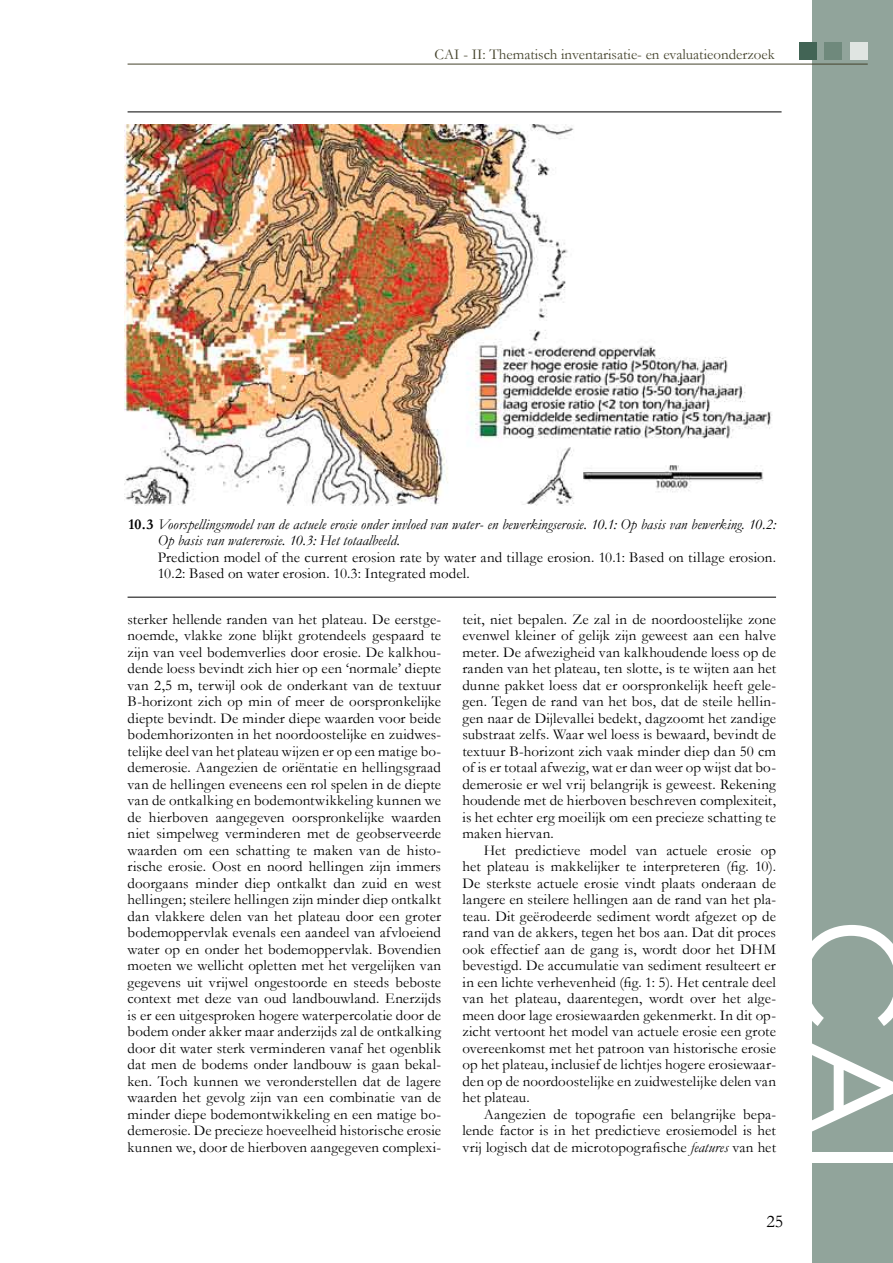
<style>
.page{position:relative;width:893px;height:1263px;background:#fff}
.page>*{position:absolute;margin:0;border:0;box-sizing:border-box;transform-origin:0 0}
.t1{font:144px "Century Gothic";color:#fff}
.t2{font:18px "Garamond";color:#000}
.t3{font:15px/16.5px "Garamond";letter-spacing:.01em;color:#000;text-align:justify}
.t4{font:italic 15px/16.5px "Garamond";letter-spacing:.005em;color:#000}
.t5{font:15px "Garamond";color:#44432c}
.s1{font-weight:700;font-style:normal}
.s2{font-style:italic}
</style>
<div class="page">
<div style="left:812px;top:0;width:81px;height:1263px;background:#91a49b"></div>
<hr style="left:128px;top:64px;width:740px;height:1px;background:#44432c">
<div style="left:799px;top:43px;width:17px;height:17px;background:#426455"></div>
<div style="left:825px;top:43px;width:17px;height:17px;background:#6f897c"></div>
<div style="left:850px;top:43px;width:17px;height:17px;background:#e0e5e2"></div>
<img style="left:124px;top:125px;width:648px;height:380px">
<hr style="left:128px;top:597px;width:648px;height:1px;background:#000">
<hr style="left:128px;top:112px;width:654px;height:1px;background:#000">
<p class="t5" style="left:435px;top:44px;width:342px">CAI - II: Thematisch inventarisatie- en evaluatieonderzoek</p>
<p class="t4" style="left:158px;top:515px;width:620px;text-indent:-29px"><span class="s1">10.3</span> Voorspellingsmodel van de actuele erosie onder invloed van water- en bewerkingserosie. 10.1: Op basis van bewerking. 10.2:<br>Op basis van watererosie. 10.3: Het totaalbeeld.</p>
<p class="t3" style="left:158px;top:548px;width:620px">Prediction model of the current erosion rate by water and tillage erosion. 10.1: Based on tillage erosion.<br>10.2: Based on water erosion. 10.3: Integrated model.</p>
<p class="t3" style="left:128px;top:610px;width:315px">sterker hellende randen van het plateau. De eerstge&shy;noemde, vlakke zone blijkt grotendeels gespaard te zijn van veel bodemverlies door erosie. De kalkhou&shy;dende loess bevindt zich hier op een ‘normale’ diepte van 2,5 m, terwijl ook de onderkant van de textuur B-horizont zich op min of meer de oorspronkelijke diepte bevindt. De minder diepe waarden voor beide bodemhorizonten in het noordoostelijke en zuidwes&shy;telijke deel van het plateau wijzen er op een matige bo&shy;demerosie. Aangezien de oriëntatie en hellingsgraad van de hellingen eveneens een rol spelen in de diepte van de ontkalking en bodemontwikkeling kunnen we de hierboven aangegeven oorspronkelijke waarden niet simpelweg verminderen met de geobserveerde waarden om een schatting te maken van de histo&shy;rische erosie. Oost en noord hellingen zijn immers doorgaans minder diep ontkalkt dan zuid en west hellingen; steilere hellingen zijn minder diep ontkalkt dan vlakkere delen van het plateau door een groter bodemoppervlak evenals een aandeel van afvloeiend water op en onder het bodemoppervlak. Bovendien moeten we wellicht opletten met het vergelijken van gegevens uit vrijwel ongestoorde en steeds beboste context met deze van oud landbouwland. Enerzijds is er een uitgesproken hogere waterpercolatie door de bodem onder akker maar anderzijds zal de ontkalking door dit water sterk verminderen vanaf het ogenblik dat men de bodems onder landbouw is gaan bekal&shy;ken. Toch kunnen we veronderstellen dat de lagere waarden het gevolg zijn van een combinatie van de minder diepe bodemontwikkeling en een matige bo&shy;demerosie. De precieze hoeveelheid historische erosie kunnen we, door de hierboven aangegeven complexi-</p>
<p class="t3" style="left:462px;top:610px;width:315px">teit, niet bepalen. Ze zal in de noordoostelijke zone evenwel kleiner of gelijk zijn geweest aan een halve meter. De afwezigheid van kalkhoudende loess op de randen van het plateau, ten slotte, is te wijten aan het dunne pakket loess dat er oorspronkelijk heeft gele&shy;gen. Tegen de rand van het bos, dat de steile hellin&shy;gen naar de Dijlevallei bedekt, dagzoomt het zandige substraat zelfs. Waar wel loess is bewaard, bevindt de textuur B-horizont zich vaak minder diep dan 50 cm of is er totaal afwezig, wat er dan weer op wijst dat bo&shy;demerosie er wel vrij belangrijk is geweest. Rekening houdende met de hierboven beschreven complexiteit, is het echter erg moeilijk om een precieze schatting te maken hiervan.</p>
<p class="t3" style="left:462px;top:841px;width:315px;text-indent:21px">Het predictieve model van actuele erosie op het plateau is makkelijker te interpreteren (fig. 10).<br>De sterkste actuele erosie vindt plaats onderaan de langere en steilere hellingen aan de rand van het pla&shy;teau. Dit geërodeerde sediment wordt afgezet op de rand van de akkers, tegen het bos aan. Dat dit proces ook effectief aan de gang is, wordt door het DHM bevestigd. De accumulatie van sediment resulteert er in een lichte verhevenheid (fig. 1: 5). Het centrale deel van het plateau, daarentegen, wordt over het alge&shy;meen door lage erosiewaarden gekenmerkt. In dit op&shy;zicht vertoont het model van actuele erosie een grote overeenkomst met het patroon van historische erosie op het plateau, inclusief de lichtjes hogere erosiewaar&shy;den op de noordoostelijke en zuidwestelijke delen van het plateau.</p>
<p class="t3" style="left:462px;top:1105px;width:315px;text-indent:21px">Aangezien de topografie een belangrijke bepa&shy;lende factor is in het predictieve erosiemodel is het vrij logisch dat de microtopografische <span class="s2">features</span> van het</p>
<h1 class="t1" style="left:952px;top:917px;width:258px;rotate:90deg">CAI</h1>
<p class="t2" style="left:766px;top:1209px;width:18px">25</p>
</div>
